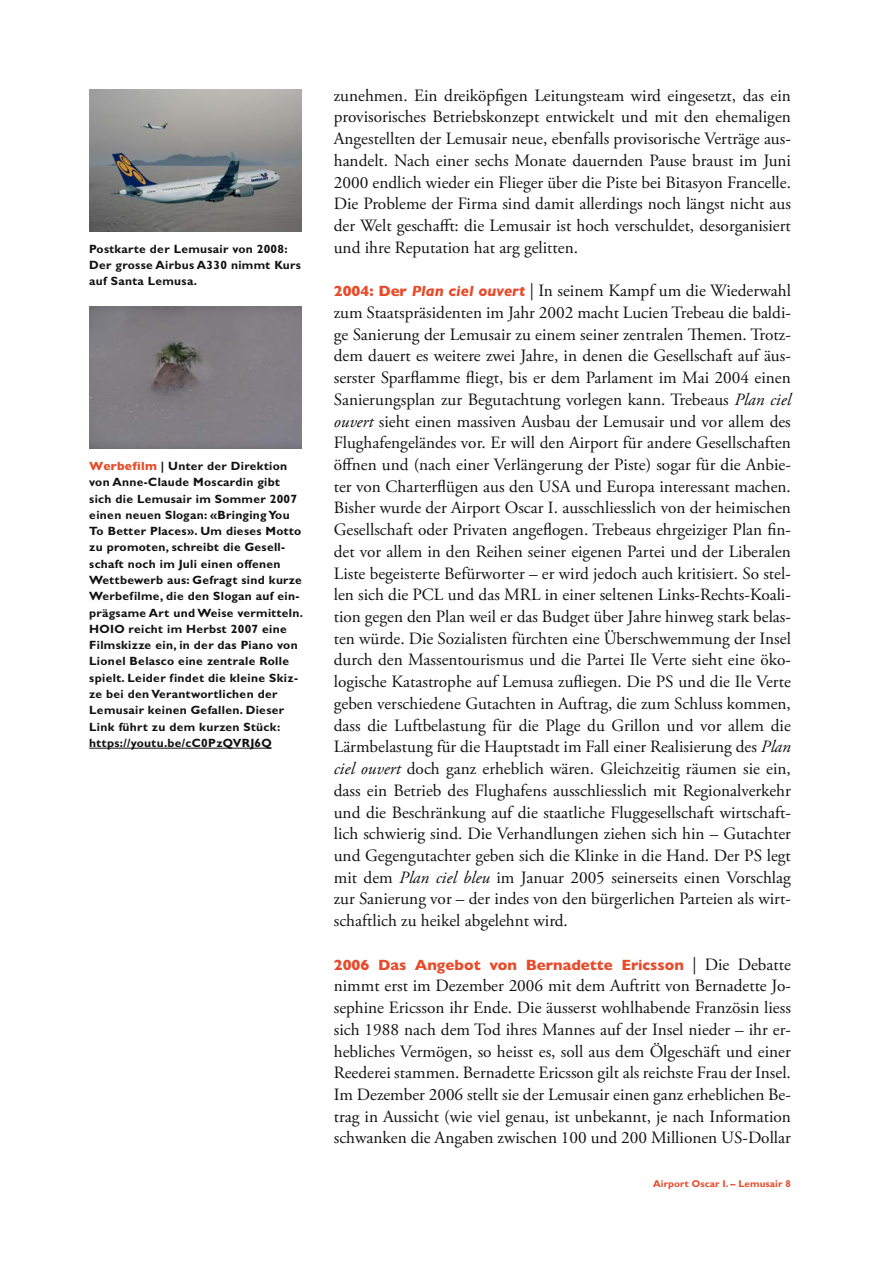
<style>
.page{position:relative;width:893px;height:1263px;background:#fff}
.page>*{position:absolute;margin:0;border:0;box-sizing:border-box;transform-origin:0 0}
.t1{font:17.25px/21.8px "Adobe Garamond Pro";color:#121212;text-align:justify}
.t2{font:800 15px "Gill Sans MT Pro";color:#e74b2a}
.t3{font:700 12px/16.4px "Gill Sans MT Pro";letter-spacing:.025em;color:#121212}
.t4{font:700 9.9px "Gill Sans MT Pro";letter-spacing:.01em;color:#e74b2a}
.s1{font-weight:800;color:#e74b2a}
.s2{font-family:"Gill Sans MT Pro";font-weight:800;font-size:15px;color:#e74b2a}
.s3{font-family:"Gill Sans MT Pro";font-weight:800;font-style:italic;font-size:15px;color:#e74b2a}
.s4{font-style:italic}
.s5{font-family:"Adobe Garamond Pro";font-weight:400;font-size:17.25px;color:#121212}
</style>
<div class="page">
<img style="left:89px;top:89px;width:213px;height:142px">
<hr style="left:89px;top:748px;width:183px;height:1px;background:#121212">
<img style="left:89px;top:307px;width:213px;height:141px">
<p class="t3" style="left:89px;top:240px;width:213px">Postkarte der Lemusair von 2008:<br>Der grosse Airbus A330 nimmt Kurs auf Santa Lemusa.</p>
<p class="t3" style="left:89px;top:457px;width:215px"><span class="s1">Werbefilm</span> | Unter der Direktion von Anne-Claude Moscardin gibt sich die Lemusair im Sommer 2007 einen neuen Slogan: «Bringing You To Better Places». Um dieses Motto zu promoten, schreibt die Gesell&shy;schaft noch im Juli einen offenen Wettbewerb aus: Gefragt sind kurze Werbefilme, die den Slogan auf ein&shy;prägsame Art und Weise vermitteln.<br>HOIO reicht im Herbst 2007 eine Filmskizze ein, in der das Piano von Lionel Belasco eine zentrale Rolle spielt. Leider findet die kleine Skiz&shy;ze bei den Verantwortlichen der Lemusair keinen Gefallen. Dieser Link führt zu dem kurzen Stück: https://youtu.be/cC0PzQVRJ6Q</p>
<p class="t1" style="left:334px;top:85px;width:459px">zunehmen. Ein dreiköpfigen Leitungsteam wird eingesetzt, das ein provisorisches Betriebskonzept entwickelt und mit den ehemaligen Angestellten der Lemusair neue, ebenfalls provisorische Verträge aus&shy;handelt. Nach einer sechs Monate dauernden Pause braust im Juni 2000 endlich wieder ein Flieger über die Piste bei Bitasyon Francelle.<br>Die Probleme der Firma sind damit allerdings noch längst nicht aus der Welt geschafft: die Lemusair ist hoch verschuldet, desorganisiert und ihre Reputation hat arg gelitten.</p>
<p class="t1" style="left:334px;top:280px;width:459px"><span class="s2">2004: Der</span> <span class="s3">Plan ciel ouvert</span> | In seinem Kampf um die Wiederwahl zum Staatspräsidenten im Jahr 2002 macht Lucien Trebeau die baldi&shy;ge Sanierung der Lemusair zu einem seiner zentralen Themen. Trotz&shy;dem dauert es weitere zwei Jahre, in denen die Gesellschaft auf äus&shy;serster Sparflamme fliegt, bis er dem Parlament im Mai 2004 einen Sanierungsplan zur Begutachtung vorlegen kann. Trebeaus <span class="s4">Plan ciel ouvert</span> sieht einen massiven Ausbau der Lemusair und vor allem des Flughafengeländes vor. Er will den Airport für andere Gesellschaften öffnen und (nach einer Verlängerung der Piste) sogar für die Anbie&shy;ter von Charterflügen aus den USA und Europa interessant machen.<br>Bisher wurde der Airport Oscar I. ausschliesslich von der heimischen Gesellschaft oder Privaten angeflogen. Trebeaus ehrgeiziger Plan fin&shy;det vor allem in den Reihen seiner eigenen Partei und der Liberalen Liste begeisterte Befürworter – er wird jedoch auch kritisiert. So stel&shy;len sich die PCL und das MRL in einer seltenen Links-Rechts-Koali&shy;tion gegen den Plan weil er das Budget über Jahre hinweg stark belas&shy;ten würde. Die Sozialisten fürchten eine Überschwemmung der Insel durch den Massentourismus und die Partei Ile Verte sieht eine öko&shy;logische Katastrophe auf Lemusa zufliegen. Die PS und die Ile Verte geben verschiedene Gutachten in Auftrag, die zum Schluss kommen, dass die Luftbelastung für die Plage du Grillon und vor allem die Lärmbelastung für die Hauptstadt im Fall einer Realisierung des <span class="s4">Plan ciel ouvert</span> doch ganz erheblich wären. Gleichzeitig räumen sie ein, dass ein Betrieb des Flughafens ausschliesslich mit Regionalverkehr und die Beschränkung auf die staatliche Fluggesellschaft wirtschaft&shy;lich schwierig sind. Die Verhandlungen ziehen sich hin – Gutachter und Gegengutachter geben sich die Klinke in die Hand. Der PS legt mit dem <span class="s4">Plan ciel bleu</span> im Januar 2005 seinerseits einen Vorschlag zur Sanierung vor – der indes von den bürgerlichen Parteien als wirt&shy;schaftlich zu heikel abgelehnt wird.</p>
<p class="t2" style="left:334px;top:956px;width:459px">2006 Das Angebot von Bernadette Ericsson <span class="s5">| Die Debatte</span></p>
<p class="t1" style="left:334px;top:975px;width:459px">nimmt erst im Dezember 2006 mit dem Auftritt von Bernadette Jo&shy;sephine Ericsson ihr Ende. Die äusserst wohlhabende Französin liess sich 1988 nach dem Tod ihres Mannes auf der Insel nieder – ihr er&shy;hebliches Vermögen, so heisst es, soll aus dem Ölgeschäft und einer Reederei stammen. Bernadette Ericsson gilt als reichste Frau der Insel.<br>Im Dezember 2006 stellt sie der Lemusair einen ganz erheblichen Be&shy;trag in Aussicht (wie viel genau, ist unbekannt, je nach Information schwanken die Angaben zwischen 100 und 200 Millionen US-Dollar</p>
<p class="t4" style="left:653px;top:1177px;width:139px">Airport Oscar I. – Lemusair 8</p>
</div>
